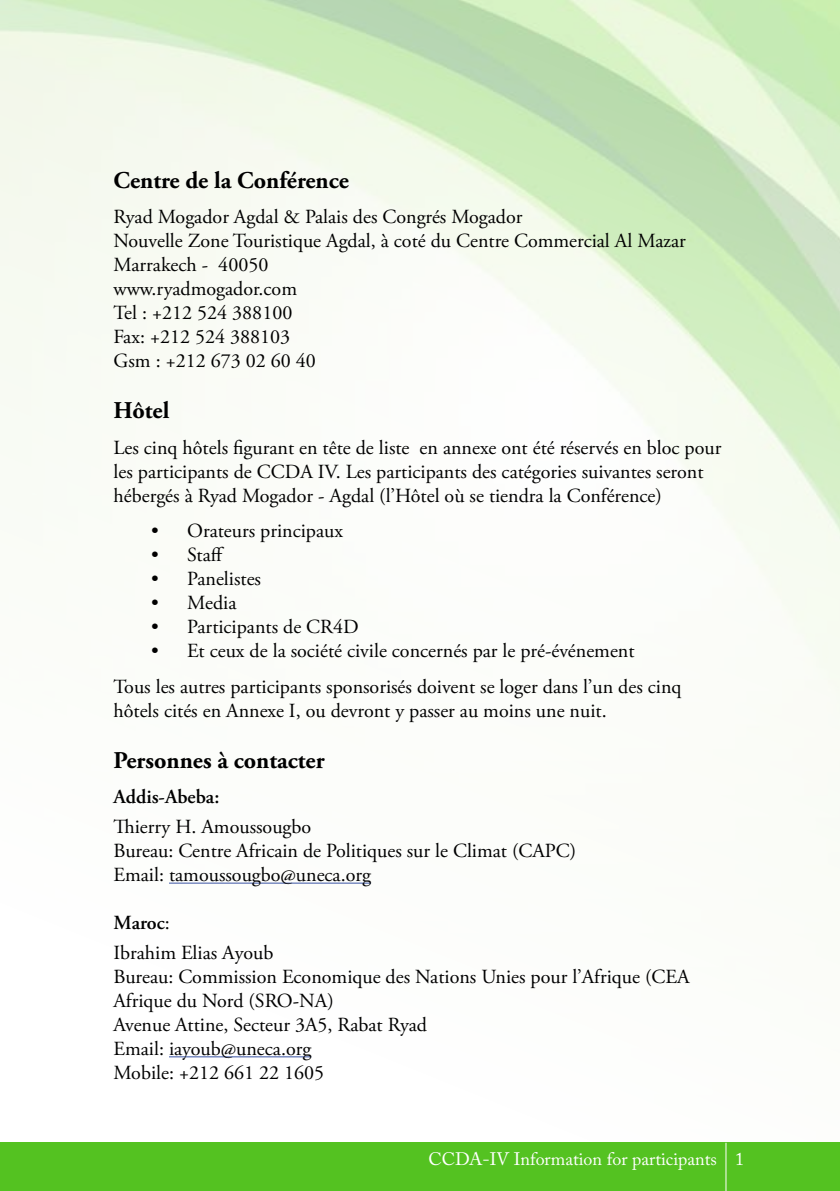
<style>
.page{position:relative;width:840px;height:1191px;background:#fff}
.page>*{position:absolute;margin:0;border:0;box-sizing:border-box;transform-origin:0 0}
.t1{font:700 24px "Adobe Garamond Pro";color:#000}
.t2{font:20px/24px "Adobe Garamond Pro";color:#000}
.t3{font:600 20px "Adobe Garamond Pro";color:#000}
.t4{font:18px "Adobe Caslon Pro";color:#fff}
.s1{font-weight:600}
</style>
<div class="page">
<div style="left:0;top:1142px;width:839px;height:49px;background:#54c221"></div>
<hr style="left:725px;top:1142px;width:1px;height:49px;background:#fff">
<hr style="left:169px;top:882px;width:202px;height:1px;background:#3953a4">
<hr style="left:169px;top:1056px;width:142px;height:1px;background:#3953a4">
<p class="t1" style="left:113px;top:166px;width:237px">Centre de la Conférence</p>
<p class="t2" style="left:113px;top:205px;width:573px">Ryad Mogador Agdal &amp; Palais des Congrés Mogador<br>Nouvelle Zone Touristique Agdal, à coté du Centre Commercial Al Mazar<br>Marrakech - 40050<br>www.ryadmogador.com<br>Tel : +212 524 388100<br>Fax: +212 524 388103<br>Gsm : +212 673 02 60 40</p>
<p class="t1" style="left:113px;top:397px;width:57px">Hôtel</p>
<p class="t2" style="left:113px;top:436px;width:609px">Les cinq hôtels figurant en tête de liste en annexe ont été réservés en bloc pour les participants de CCDA IV. Les participants des catégories suivantes seront hébergés à Ryad Mogador - Agdal (l’Hôtel où se tiendra la Conférence)</p>
<p class="t2" style="left:151px;top:519px;width:193px">• Orateurs principaux</p>
<p class="t2" style="left:151px;top:543px;width:74px">• Staff</p>
<p class="t2" style="left:151px;top:567px;width:111px">• Panelistes</p>
<p class="t2" style="left:151px;top:591px;width:87px">• Media</p>
<p class="t2" style="left:151px;top:615px;width:209px">• Participants de CR4D</p>
<p class="t2" style="left:113px;top:634px;width:569px;line-height:35.4px;text-align:center">• Et ceux de la société civile concernés par le pré-événement<br>Tous les autres participants sponsorisés doivent se loger dans l’un des cinq</p>
<p class="t2" style="left:113px;top:699px;width:494px">hôtels cités en Annexe I, ou devront y passer au moins une nuit.</p>
<p class="t1" style="left:113px;top:746px;width:212px">Personnes à contacter</p>
<p class="t3" style="left:113px;top:785px;width:107px">Addis-Abeba:</p>
<p class="t2" style="left:113px;top:815px;width:464px">Thierry H. Amoussougbo<br>Bureau: Centre Africain de Politiques sur le Climat (CAPC)<br>Email: tamoussougbo@uneca.org</p>
<p class="t2" style="left:113px;top:908px;width:161px;line-height:29.6px"><span class="s1">Maroc</span>:<br>Ibrahim Elias Ayoub</p>
<p class="t2" style="left:113px;top:965px;width:577px">Bureau: Commission Economique des Nations Unies pour l’Afrique (CEA Afrique du Nord (SRO-NA)<br>Avenue Attine, Secteur 3A5, Rabat Ryad<br>Email: iayoub@uneca.org<br>Mobile: +212 661 22 1605</p>
<p class="t4" style="left:428px;top:1148px;width:317px">CCDA-IV Information for participants<sup>1</sup> 1</p>
</div>
